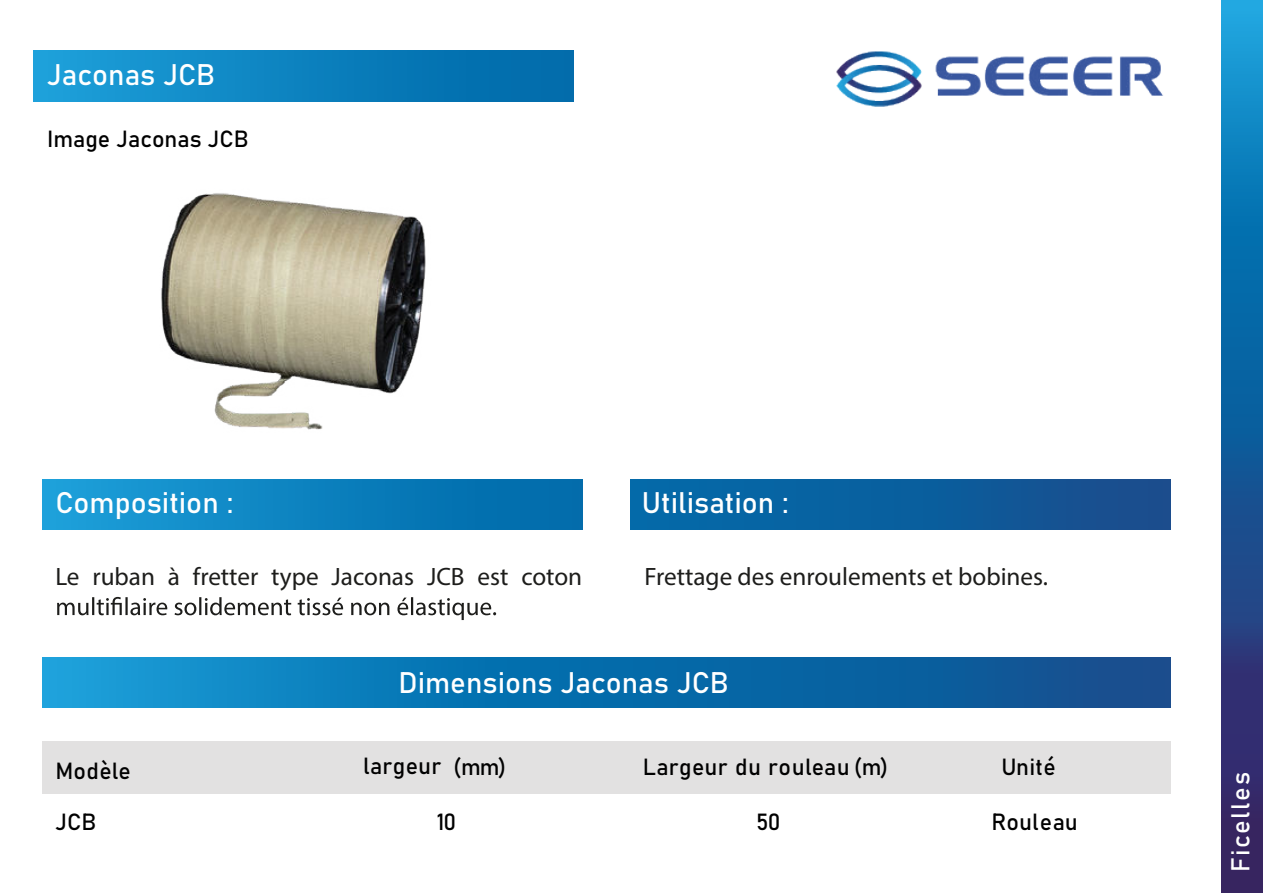
<style>
.page{position:relative;width:1263px;height:893px;background:#fff}
.page>*{position:absolute;margin:0;border:0;box-sizing:border-box;transform-origin:0 0}
.t1{font:29.4px "Bahnschrift";color:#fff}
.t2{font:25.5px "Bahnschrift";letter-spacing:.06em;color:#fff}
.t3{font:25.2px "Myriad Pro";color:#1d1d1b}
.t4{font:23.1px "Bahnschrift";letter-spacing:.005em;color:#010101}
</style>
<div class="page">
<div style="left:42px;top:742px;width:1128px;height:52px;background:#e2e1e1"></div>
<svg style="left:1221px;top:0;width:42px;height:893px;background:#1a5998"></svg>
<div style="left:34px;top:51px;width:540px;height:51px;background:linear-gradient(to right,#1c9fd9,#0067a7)"></div>
<div style="left:42px;top:480px;width:540px;height:50px;background:linear-gradient(to right,#1c9fd9,#0067a7)"></div>
<div style="left:630px;top:480px;width:540px;height:50px;background:linear-gradient(to right,#006dab,#194d8d)"></div>
<svg style="left:42px;top:658px;width:1128px;height:50px;background:#0c70ae"></svg>
<img style="left:836px;top:51px;width:327px;height:55px">
<svg style="left:57px;top:597px;width:439px;height:23px"></svg>
<img style="left:161px;top:193px;width:265px;height:237px">
<p class="t1" style="left:47px;top:60px;width:170px">Jaconas JCB</p>
<p class="t4" style="left:47px;top:128px;width:203px">Image Jaconas JCB</p>
<p class="t1" style="left:55px;top:489px;width:179px">Composition :</p>
<p class="t1" style="left:642px;top:489px;width:148px">Utilisation :</p>
<p class="t3" style="left:55px;top:567px;width:528px">Le ruban à fretter type Jaconas JCB est coton</p>
<p class="t3" style="left:644px;top:567px;width:405px">Frettage des enroulements et bobines.</p>
<p class="t1" style="left:398px;top:668px;width:332px">Dimensions Jaconas JCB</p>
<p class="t4" style="left:55px;top:760px;width:77px">ModËle</p>
<p class="t4" style="left:363px;top:755px;width:144px">largeur (mm)</p>
<p class="t4" style="left:643px;top:755px;width:247px">Largeur du rouleau (m)</p>
<p class="t4" style="left:1001px;top:756px;width:56px">UnitÈ</p>
<p class="t4" style="left:55px;top:811px;width:43px">JCB</p>
<p class="t4" style="left:437px;top:811px;width:21px">10</p>
<p class="t4" style="left:756px;top:811px;width:26px">50</p>
<p class="t4" style="left:991px;top:811px;width:88px">Rouleau</p>
<p class="t2" style="left:1228px;top:872px;width:102px;rotate:-90deg">Ficelles</p>
</div>
